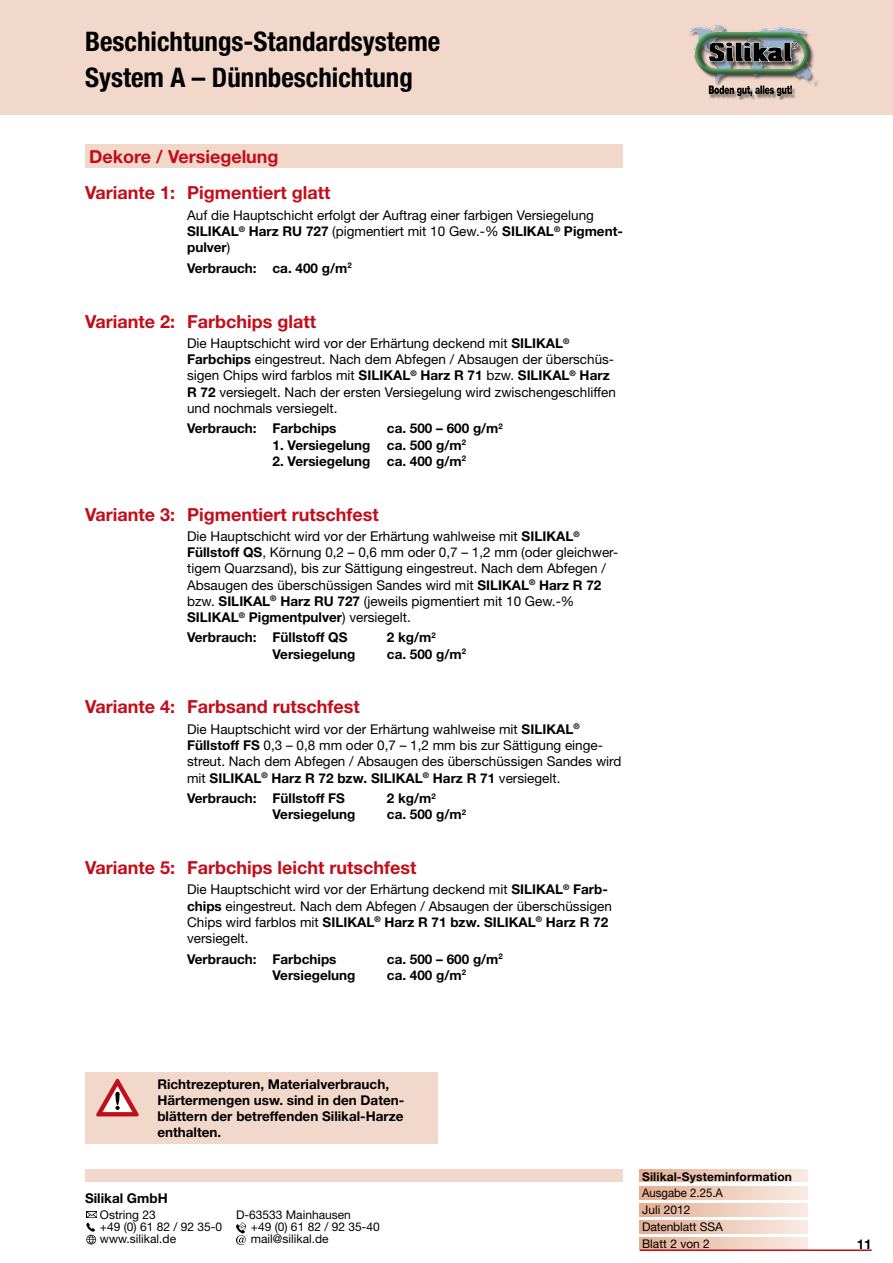
<style>
.page{position:relative;width:893px;height:1263px;background:#fff}
.page>*{position:absolute;margin:0;border:0;box-sizing:border-box;transform-origin:0 0}
.t1{font:700 condensed 27px/36.6px "Helvetica Neue";color:#000}
.t2{font:700 18px/36.6px "Helvetica Neue";color:#c20e1a}
.t3{font:13.5px/16.2px "Helvetica Neue";color:#000}
.t4{font:700 13.5px/16.2px "Helvetica Neue";color:#000}
.t5{font:12px "Helvetica Neue";color:#000}
.t6{font:700 12px "Helvetica Neue";letter-spacing:.01em;color:#000}
.t7{font:12px "Helvetica Neue";color:#000;scale:.95 1}
.s1{font-weight:700}
</style>
<div class="page">
<div style="left:85px;top:1170px;width:538px;height:12px;background:#f2d8ca"></div>
<svg style="left:640px;top:1238px;width:168px;height:11px;background:#ecb"></svg>
<svg style="left:640px;top:1221px;width:168px;height:12px;background:#ecb"></svg>
<svg style="left:640px;top:1204px;width:168px;height:12px;background:#ecb"></svg>
<svg style="left:640px;top:1187px;width:168px;height:12px;background:#ecb"></svg>
<svg style="left:640px;top:1170px;width:168px;height:12px;background:#ecb"></svg>
<hr style="left:640px;top:1249px;width:232px;height:2px;background:#c20e1a">
<svg style="left:236px;top:1222px;width:10px;height:23px"></svg>
<svg style="left:86px;top:1212px;width:11px;height:32px"></svg>
<div style="left:0;top:0;width:893px;height:115px;background:#f2d8ca"></div>
<div style="left:689px;top:26px;width:131px;height:74px;background:#000;opacity:.45"></div>
<img style="left:688px;top:25px;width:132px;height:61px">
<svg style="left:709px;top:86px;width:83px;height:10px"></svg>
<svg style="left:708px;top:42px;width:90px;height:20px;background:#4f5052"></svg>
<div style="left:85px;top:145px;width:538px;height:23px;background:#f2d8ca"></div>
<div style="left:85px;top:1071px;width:353px;height:72px;background:#f2d8ca"></div>
<svg style="left:96px;top:1079px;width:43px;height:37px"></svg>
<h1 class="t1" style="left:85px;top:22px;width:357px">Beschichtungs-Standardsysteme<br>System A – Dünnbeschichtung</h1>
<h2 class="t2" style="left:85px;top:138px;width:247px">Dekore / Versiegelung<br>Variante 1: Pigmentiert glatt</h2>
<p class="t3" style="left:187px;top:207px;width:436px">Auf die Hauptschicht erfolgt der Auftrag einer farbigen Versiegelung<br><span class="s1">SILIKAL</span><sup>®</sup> <span class="s1">Harz RU 727</span> (pigmentiert mit 10 Gew.-% <span class="s1">SILIKAL</span><sup>®</sup> <span class="s1">Pigment&shy;pulver</span>)</p>
<p class="t4" style="left:187px;top:260px;width:166px">Verbrauch: ca. 400 g/m<sup>2</sup></p>
<h2 class="t2" style="left:85px;top:302px;width:233px">Variante 2: Farbchips glatt</h2>
<p class="t3" style="left:187px;top:335px;width:430px">Die Hauptschicht wird vor der Erhärtung deckend mit <span class="s1">SILIKAL</span><sup>® </sup><span class="s1">Farbchips</span> eingestreut. Nach dem Abfegen / Absaugen der überschüs&shy;sigen Chips wird farblos mit <span class="s1">SILIKAL</span><sup>®</sup> <span class="s1">Harz R 71</span> bzw. <span class="s1">SILIKAL</span><sup>®</sup> <span class="s1">Harz R 72</span> versiegelt. Nach der ersten Versiegelung wird zwischengeschliffen und nochmals versiegelt.</p>
<p class="t4" style="left:187px;top:420px;width:151px">Verbrauch: Farbchips</p>
<p class="t4" style="left:387px;top:420px;width:117px">ca. 500 – 600 g/m<sup>2</sup></p>
<p class="t4" style="left:273px;top:436px;width:195px">1. Versiegelung ca. 500 g/m<sup>2</sup></p>
<p class="t4" style="left:273px;top:452px;width:195px">2. Versiegelung ca. 400 g/m<sup>2</sup></p>
<h2 class="t2" style="left:85px;top:495px;width:295px">Variante 3: Pigmentiert rutschfest</h2>
<p class="t3" style="left:187px;top:528px;width:433px">Die Hauptschicht wird vor der Erhärtung wahlweise mit <span class="s1">SILIKAL</span><sup>® </sup><span class="s1">Füllstoff QS</span>, Körnung 0,2 – 0,6 mm oder 0,7 – 1,2 mm (oder gleichwer&shy;tigem Quarzsand), bis zur Sättigung eingestreut. Nach dem Abfegen / Absaugen des überschüssigen Sandes wird mit <span class="s1">SILIKAL</span><sup>®</sup> <span class="s1">Harz R 72 </span>bzw. <span class="s1">SILIKAL</span><sup>®</sup> <span class="s1">Harz RU 727</span> (jeweils pigmentiert mit 10 Gew.-% <span class="s1">SILIKAL</span><sup>®</sup> <span class="s1">Pigmentpulver</span>) versiegelt.</p>
<p class="t4" style="left:187px;top:629px;width:162px">Verbrauch: Füllstoff QS</p>
<p class="t4" style="left:387px;top:629px;width:50px">2 kg/m<sup>2</sup></p>
<p class="t4" style="left:273px;top:645px;width:84px">Versiegelung</p>
<p class="t4" style="left:387px;top:645px;width:81px">ca. 500 g/m<sup>2</sup></p>
<h2 class="t2" style="left:85px;top:688px;width:276px">Variante 4: Farbsand rutschfest</h2>
<p class="t3" style="left:187px;top:721px;width:436px">Die Hauptschicht wird vor der Erhärtung wahlweise mit <span class="s1">SILIKAL</span><sup>® </sup><span class="s1">Füllstoff FS</span> 0,3 – 0,8 mm oder 0,7 – 1,2 mm bis zur Sättigung einge&shy;streut. Nach dem Abfegen / Absaugen des überschüssigen Sandes wird mit <span class="s1">SILIKAL</span><sup>®</sup> <span class="s1">Harz R 72 bzw. SILIKAL</span><sup>®</sup> <span class="s1">Harz R 71</span> versiegelt.</p>
<p class="t4" style="left:187px;top:790px;width:159px">Verbrauch: Füllstoff FS</p>
<p class="t4" style="left:387px;top:790px;width:50px">2 kg/m<sup>2</sup></p>
<p class="t4" style="left:273px;top:806px;width:84px">Versiegelung</p>
<p class="t4" style="left:387px;top:806px;width:81px">ca. 500 g/m<sup>2</sup></p>
<h2 class="t2" style="left:85px;top:849px;width:333px">Variante 5: Farbchips leicht rutschfest</h2>
<p class="t3" style="left:187px;top:881px;width:426px">Die Hauptschicht wird vor der Erhärtung deckend mit <span class="s1">SILIKAL</span><sup>®</sup> <span class="s1">Farb&shy;chips</span> eingestreut. Nach dem Abfegen / Absaugen der überschüssigen Chips wird farblos mit <span class="s1">SILIKAL</span><sup>®</sup> <span class="s1">Harz R 71 bzw. SILIKAL</span><sup>®</sup> <span class="s1">Harz R 72 </span>versiegelt.</p>
<p class="t4" style="left:187px;top:950px;width:151px">Verbrauch: Farbchips</p>
<p class="t4" style="left:387px;top:950px;width:117px">ca. 500 – 600 g/m<sup>2</sup></p>
<p class="t4" style="left:273px;top:966px;width:84px">Versiegelung</p>
<p class="t4" style="left:387px;top:966px;width:81px">ca. 400 g/m<sup>2</sup></p>
<p class="t4" style="left:157px;top:1075px;width:248px">Richtrezepturen, Materialverbrauch,<br>Härtermengen usw. sind in den Daten&shy;blättern der betreffenden Silikal-Harze enthalten.</p>
<p class="t4" style="left:85px;top:1189px;width:84px">Silikal GmbH</p>
<p class="t5" style="left:100px;top:1207px;width:57px">Ostring 23</p>
<p class="t5" style="left:236px;top:1207px;width:116px">D-63533 Mainhausen</p>
<p class="t5" style="left:100px;top:1219px;width:124px">+49 (0) 61 82 / 92 35-0</p>
<p class="t5" style="left:251px;top:1219px;width:130px">+49 (0) 61 82 / 92 35-40</p>
<p class="t5" style="left:100px;top:1231px;width:78px">www.silikal.de</p>
<p class="t5" style="left:251px;top:1231px;width:79px">mail@silikal.de</p>
<p class="t6" style="left:642px;top:1169px;width:151px">Silikal-Systeminformation</p>
<p class="t5" style="left:642px;top:1202px;width:50px">Juli 2012</p>
<p class="t7" style="left:642px;top:1185px;width:87px">Ausgabe 2.25.A</p>
<p class="t5" style="left:642px;top:1219px;width:82px">Datenblatt SSA</p>
<p class="t5" style="left:642px;top:1236px;width:69px">Blatt 2 von 2</p>
<p class="t4" style="left:857px;top:1236px;width:17px">11</p>
</div>
